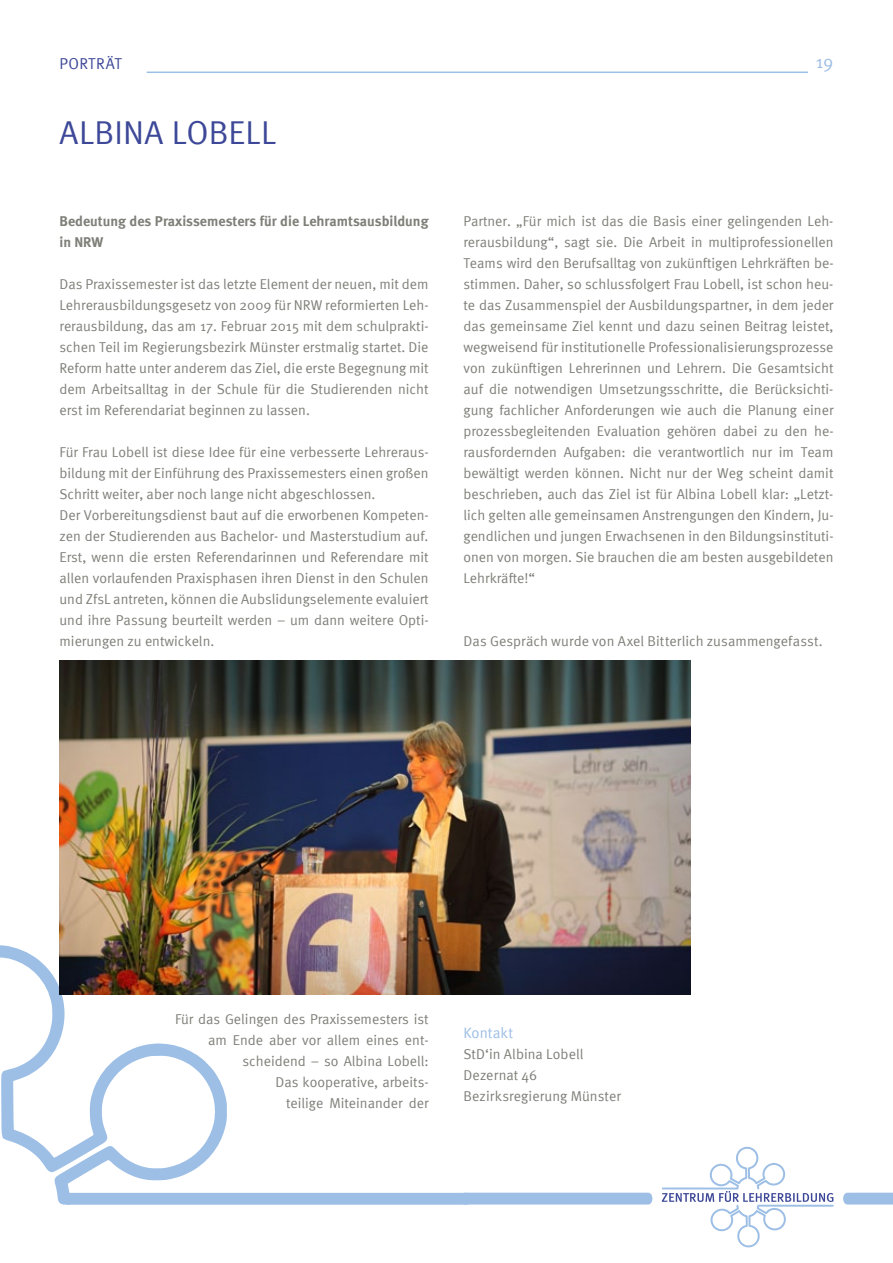
<style>
.page{position:relative;width:893px;height:1263px;background:#fff}
.page>*{position:absolute;margin:0;border:0;box-sizing:border-box;transform-origin:0 0}
.t1{font:33px "Meta Normal";letter-spacing:.005em;color:#3d4898}
.t2{font:18px "Meta Normal";color:#9dbfe6}
.t3{font:15.75px "Meta Normal";letter-spacing:.03em;color:#3d4898}
.t4{font:15px "Meta Normal";color:#9dbfe6}
.t5{font:14.25px/21px "Meta Normal";color:#80807a;text-align:justify}
.t6{font:700 14.25px/21px "Meta";color:#80807a}
</style>
<div class="page">
<hr style="left:147px;top:72px;width:661px;height:1px;background:#9dbfe6">
<svg style="left:0;top:945px;width:227px;height:260px"></svg>
<svg style="left:662px;top:1147px;width:172px;height:100px"></svg>
<svg style="left:849px;top:1193px;width:44px;height:11px"></svg>
<div style="left:843px;top:1193px;width:9px;height:11px;background:#9dbfe6;border-radius:50%"></div>
<div style="left:461px;top:1193px;width:188px;height:11px;background:#9dbfe6;border-radius:3px"></div>
<div style="left:644px;top:1193px;width:8px;height:11px;background:#9dbfe6;border-radius:50%"></div>
<div style="left:65px;top:1193px;width:405px;height:12px;background:#9dbfe6;border-radius:3px"></div>
<div style="left:58px;top:1193px;width:19px;height:12px;background:#9dbfe6;border-radius:50%"></div>
<img style="left:60px;top:660px;width:630px;height:335px">
<p class="t3" style="left:60px;top:54px;width:63px">PORTRÄT</p>
<h1 class="t1" style="left:60px;top:113px;width:218px">ALBINA LOBELL</h1>
<p class="t6" style="left:60px;top:210px;width:371px">Bedeutung des Praxissemesters für die Lehramtsausbildung in NRW</p>
<p class="t5" style="left:60px;top:273px;width:371px">Das Praxissemester ist das letzte Element der neuen, mit dem Lehrerausbildungsgesetz von 2009 für NRW reformierten Leh&shy;rerausbildung, das am 17. Februar 2015 mit dem schulprakti&shy;schen Teil im Regierungsbezirk Münster erstmalig startet. Die Reform hatte unter anderem das Ziel, die erste Begegnung mit dem Arbeitsalltag in der Schule für die Studierenden nicht erst im Referendariat beginnen zu lassen.</p>
<p class="t5" style="left:60px;top:441px;width:371px;text-align:left">Für Frau Lobell ist diese Idee für eine verbesserte Lehreraus&shy;bildung mit der Einführung des Praxissemesters einen großen Schritt weiter, aber noch lange nicht abgeschlossen.<br>Der Vorbereitungsdienst baut auf die erworbenen Kompeten&shy;zen der Studierenden aus Bachelor- und Masterstudium auf.<br>Erst, wenn die ersten Referendarinnen und Referendare mit allen vorlaufenden Praxisphasen ihren Dienst in den Schulen und ZfsL antreten, können die Aubslidungselemente evaluiert und ihre Passung beurteilt werden – um dann weitere Opti&shy;mierungen zu entwickeln.</p>
<p class="t2" style="left:816px;top:51px;width:19px">19</p>
<p class="t5" style="left:463px;top:210px;width:371px">Partner. „Für mich ist das die Basis einer gelingenden Leh&shy;rerausbildung“, sagt sie. Die Arbeit in multiprofessionellen Teams wird den Berufsalltag von zukünftigen Lehrkräften be&shy;stimmen. Daher, so schlussfolgert Frau Lobell, ist schon heu&shy;te das Zusammenspiel der Ausbildungspartner, in dem jeder das gemeinsame Ziel kennt und dazu seinen Beitrag leistet, wegweisend für institutionelle Professionalisierungsprozesse von zukünftigen Lehrerinnen und Lehrern. Die Gesamtsicht auf die notwendigen Umsetzungsschritte, die Berücksichti&shy;gung fachlicher Anforderungen wie auch die Planung einer prozessbegleitenden Evaluation gehören dabei zu den he&shy;rausfordernden Aufgaben: die verantwortlich nur im Team bewältigt werden können. Nicht nur der Weg scheint damit beschrieben, auch das Ziel ist für Albina Lobell klar: „Letzt&shy;lich gelten alle gemeinsamen Anstrengungen den Kindern, Ju&shy;gendlichen und jungen Erwachsenen in den Bildungsinstituti&shy;onen von morgen. Sie brauchen die am besten ausgebildeten Lehrkräfte!“</p>
<p class="t5" style="left:463px;top:630px;width:361px">Das Gespräch wurde von Axel Bitterlich zusammengefasst.</p>
<p class="t5" style="left:175px;top:1008px;width:255px;text-align:right">Für das Gelingen des Praxissemesters ist am Ende aber vor allem eines ent&shy;scheidend – so Albina Lobell:<br>Das kooperative, arbeits-<br>teilige Miteinander der</p>
<p class="t4" style="left:463px;top:1024px;width:51px">Kontakt</p>
<p class="t5" style="left:463px;top:1044px;width:159px;text-align:left">StD‘in Albina Lobell<br>Dezernat 46<br>Bezirksregierung Münster</p>
</div>
